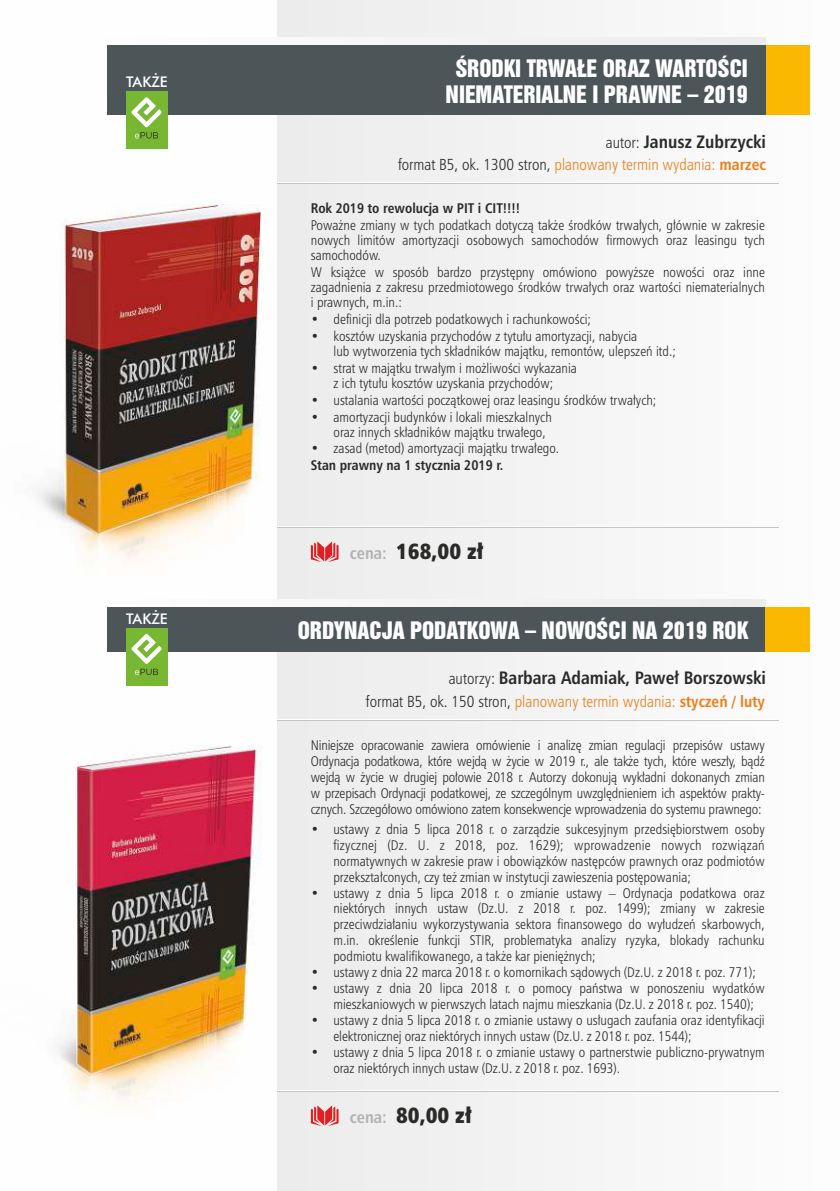
<style>
.page{position:relative;width:840px;height:1191px;background:#fff}
.page>*{position:absolute;margin:0;border:0;box-sizing:border-box;transform-origin:0 0}
.t1{font:22px/25.4px "Swis 921 EU";color:#fefefe;text-align:center}
.t2{font:22px "Humnst 777 X Blk Cn EU";color:#2a2a29}
.t3{font:700 18px "Humnst 777 Cn EU";color:#2a2a29}
.t4{font:16px "Humnst 777 Lt Cn EU";color:#ee7e19}
.t5{font:14.8px "Futura Md EU Normal";color:#fefefe}
.t6{font:14px/16px "Humnst 777 Lt Cn EU";color:#2a2a29;text-align:justify}
.t7{font:700 14px "Humnst 777 Cn EU";color:#2a2a29}
.s1{font-family:"Humnst 777 Lt Cn EU";font-weight:400;font-size:16px}
.s2{color:#2a2a29}
.s3{font-family:"Humnst 777 Cn EU";font-weight:700}
.s4{font-family:"Humnst 777 Cn EU";font-weight:700;font-size:17px;color:#b2b2b3}
</style>
<div class="page">
<img style="left:57px;top:745px;width:205px;height:356px">
<img style="left:37px;top:204px;width:225px;height:355px">
<div style="left:277px;top:0;width:562px;height:1191px;background:#f4f4f4"></div>
<div style="left:107px;top:599px;width:658px;height:53px;background:#f4f4f4"></div>
<div style="left:107px;top:607px;width:658px;height:45px;background:#4c5659"></div>
<div style="left:765px;top:607px;width:44px;height:45px;background:#fab900"></div>
<hr style="left:277px;top:719px;width:501px;height:1px;background:#c4c5c5">
<hr style="left:277px;top:718px;width:501px;height:1px;background:#fefefe">
<hr style="left:277px;top:1091px;width:501px;height:1px;background:#c4c5c5">
<hr style="left:277px;top:1090px;width:501px;height:1px;background:#fefefe">
<div style="left:107px;top:37px;width:658px;height:53px;background:#f4f4f4"></div>
<div style="left:765px;top:45px;width:44px;height:70px;background:#fab900"></div>
<hr style="left:277px;top:183px;width:501px;height:1px;background:#c4c5c5">
<hr style="left:277px;top:182px;width:501px;height:1px;background:#fefefe">
<hr style="left:277px;top:527px;width:501px;height:1px;background:#c4c5c5">
<hr style="left:277px;top:526px;width:501px;height:1px;background:#fefefe">
<svg style="left:311px;top:541px;width:27px;height:21px"></svg>
<svg style="left:311px;top:1105px;width:27px;height:21px"></svg>
<div style="left:107px;top:45px;width:658px;height:70px;background:#4c5659"></div>
<div style="left:126px;top:628px;width:41px;height:57px;background:#77b731"></div>
<svg style="left:131px;top:633px;width:31px;height:42px"></svg>
<div style="left:126px;top:92px;width:41px;height:57px;background:#77b731"></div>
<svg style="left:131px;top:97px;width:31px;height:42px"></svg>
<p class="t5" style="left:126px;top:76px;width:43px">TAKŻE</p>
<p class="t5" style="left:126px;top:612px;width:43px">TAKŻE</p>
<h1 class="t1" style="left:445px;top:57px;width:303px">ŚRODKI TRWAŁE ORAZ WARTOŚCI<br>NIEMATERIALNE I PRAWNE – 2019</h1>
<p class="t3" style="left:605px;top:134px;width:162px"><span class="s1">autor:</span> Janusz Zubrzycki</p>
<p class="t4" style="left:398px;top:158px;width:369px"><span class="s2">format B5, ok. 1300 stron,</span> planowany termin wydania: <span class="s3">marzec</span></p>
<p class="t7" style="left:311px;top:203px;width:210px">Rok 2019 to rewolucja w PIT i CIT!!!!</p>
<p class="t6" style="left:311px;top:219px;width:455px;line-height:15px">Poważne zmiany w tych podatkach dotyczą także środków trwałych, głównie w zakresie nowych limitów amortyzacji osobowych samochodów firmowych oraz leasingu tych samochodów.</p>
<p class="t6" style="left:311px;top:266px;width:455px;line-height:15px">W książce w sposób bardzo przystępny omówiono powyższe nowości oraz inne zagadnienia z zakresu przedmiotowego środków trwałych oraz wartości niematerialnych i prawnych, m.in.:</p>
<p class="t6" style="left:311px;top:312px;width:281px">• definicji dla potrzeb podatkowych i rachunkowości;</p>
<p class="t6" style="left:333px;top:330px;width:343px;line-height:15px;text-indent:-23px">• kosztów uzyskania przychodów z tytułu amortyzacji, nabycia<br>lub wytworzenia tych składników majątku, remontów, ulepszeń itd.;</p>
<p class="t6" style="left:311px;top:362px;width:267px;line-height:15px;text-align:center">• strat w majątku trwałym i możliwości wykazania z ich tytułu kosztów uzyskania przychodów;</p>
<p class="t6" style="left:311px;top:393px;width:347px">• ustalania wartości początkowej oraz leasingu środków trwałych;</p>
<p class="t6" style="left:333px;top:410px;width:220px;line-height:15px;text-indent:-23px">• amortyzacji budynków i lokali mieszkalnych oraz innych składników majątku trwałego,</p>
<p class="t6" style="left:311px;top:442px;width:250px">• zasad (metod) amortyzacji majątku trwałego.</p>
<p class="t7" style="left:311px;top:460px;width:194px">Stan prawny na 1 stycznia 2019 r.</p>
<h1 class="t2" style="left:350px;top:542px;width:135px"><span class="s4">cena:</span> 168,00 zł</h1>
<h1 class="t1" style="left:297px;top:619px;width:451px">ORDYNACJA PODATKOWA – NOWOŚCI NA 2019 ROK</h1>
<p class="t3" style="left:448px;top:671px;width:318px"><span class="s1">autorzy:</span> Barbara Adamiak, Paweł Borszowski</p>
<p class="t4" style="left:366px;top:694px;width:400px"><span class="s2">format B5, ok. 150 stron,</span> planowany termin wydania: <span class="s3">styczeń / luty</span></p>
<p class="t6" style="left:310px;top:738px;width:455px">Niniejsze opracowanie zawiera omówienie i analizę zmian regulacji przepisów ustawy Ordynacja podatkowa, które wejdą w życie w 2019 r., ale także tych, które weszły, bądź wejdą w życie w drugiej połowie 2018 r. Autorzy dokonują wykładni dokonanych zmian w przepisach Ordynacji podatkowej, ze szczególnym uwzględnieniem ich aspektów prakty&shy;cznych. Szczegółowo omówiono zatem konsekwencje wprowadzenia do systemu prawnego:</p>
<p class="t6" style="left:333px;top:822px;width:432px;text-indent:-23px">• ustawy z dnia 5 lipca 2018 r. o zarządzie sukcesyjnym przedsiębiorstwem osoby fizycznej (Dz. U. z 2018, poz. 1629); wprowadzenie nowych rozwiązań normatywnych w zakresie praw i obowiązków następców prawnych oraz podmiotów przekształconych, czy też zmian w instytucji zawieszenia postępowania;</p>
<p class="t6" style="left:333px;top:885px;width:432px;text-indent:-23px">• ustawy z dnia 5 lipca 2018 r. o zmianie ustawy – Ordynacja podatkowa oraz niektórych innych ustaw (Dz.U. z 2018 r. poz. 1499); zmiany w zakresie przeciwdziałaniu wykorzystywania sektora finansowego do wyłudzeń skarbowych, m.in. określenie funkcji STIR, problematyka analizy ryzyka, blokady rachunku podmiotu kwalifikowanego, a także kar pieniężnych;</p>
<p class="t6" style="left:310px;top:965px;width:446px">• ustawy z dnia 22 marca 2018 r. o komornikach sądowych (Dz.U. z 2018 r. poz. 771);</p>
<p class="t6" style="left:333px;top:981px;width:432px;text-indent:-23px">• ustawy z dnia 20 lipca 2018 r. o pomocy państwa w ponoszeniu wydatków mieszkaniowych w pierwszych latach najmu mieszkania (Dz.U. z 2018 r. poz. 1540);</p>
<p class="t6" style="left:333px;top:1013px;width:432px;text-indent:-23px">• ustawy z dnia 5 lipca 2018 r. o zmianie ustawy o usługach zaufania oraz identyfikacji elektronicznej oraz niektórych innych ustaw (Dz.U. z 2018 r. poz. 1544);</p>
<p class="t6" style="left:333px;top:1045px;width:432px;text-indent:-23px">• ustawy z dnia 5 lipca 2018 r. o zmianie ustawy o partnerstwie publiczno-prywatnym oraz niektórych innych ustaw (Dz.U. z 2018 r. poz. 1693).</p>
<h1 class="t2" style="left:350px;top:1106px;width:123px"><span class="s4">cena:</span> 80,00 zł</h1>
</div>
